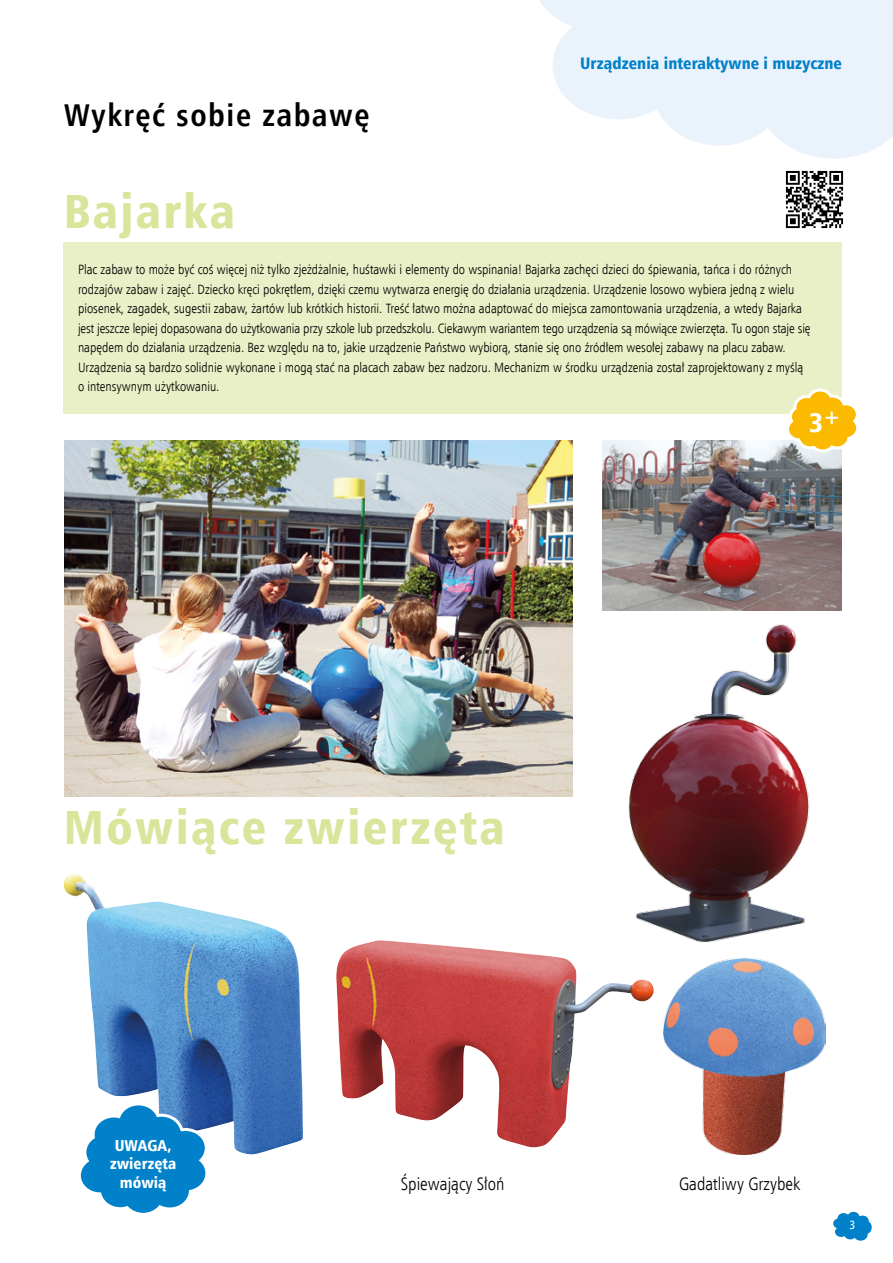
<style>
.page{position:relative;width:893px;height:1263px;background:#fff}
.page>*{position:absolute;margin:0;border:0;box-sizing:border-box;transform-origin:0 0}
.t1{font:48px "Humnst 777 Blk Cn EU";letter-spacing:.05em;color:#dae49b}
.t2{font:700 31.5px "Humnst 777 Cn EU";letter-spacing:.05em;color:#000}
.t3{font:27px "Humnst 777 Blk Cn EU";color:#fff}
.t4{font:18px "Humnst 777 Lt Cn EU";color:#000}
.t5{font:16.5px "Humnst 777 Blk Cn EU";color:#0081c9}
.t6{font:15.75px/18.9px "Humnst 777 Blk Cn EU";color:#fff;text-align:center}
.t7{font:13.5px/19.5px "Humnst 777 Lt Cn EU";color:#000}
.t8{font:12px "Humnst 777 Cn EU";color:#fff}
</style>
<div class="page">
<svg style="left:833px;top:1212px;width:39px;height:29px"></svg>
<svg style="left:540px;top:0;width:353px;height:159px;fill:#eaf2fb"></svg>
<div style="left:64px;top:242px;width:778px;height:172px;background:#e9efc6"></div>
<img style="left:64px;top:874px;width:239px;height:280px">
<img style="left:336px;top:940px;width:314px;height:207px">
<svg style="left:76px;top:1101px;width:134px;height:112px"></svg>
<img style="left:65px;top:441px;width:508px;height:356px">
<img style="left:602px;top:441px;width:240px;height:110px">
<img style="left:663px;top:998px;width:162px;height:156px">
<img style="left:552px;top:551px;width:290px;height:447px">
<svg style="left:784px;top:388px;width:73px;height:66px"></svg>
<img style="left:785px;top:170px;width:59px;height:59px">
<h2 class="t2" style="left:64px;top:95px;width:307px">Wykręć sobie zabawę</h2>
<h1 class="t1" style="left:64px;top:181px;width:173px">Bajarka</h1>
<p class="t5" style="left:580px;top:52px;width:263px">Urządzenia interaktywne i muzyczne</p>
<p class="t7" style="left:78px;top:260px;width:734px">Plac zabaw to może być coś więcej niż tylko zjeżdżalnie, huśtawki i elementy do wspinania! Bajarka zachęci dzieci do śpiewania, tańca i do różnych rodzajów zabaw i zajęć. Dziecko kręci pokrętłem, dzięki czemu wytwarza energię do działania urządzenia. Urządzenie losowo wybiera jedną z wielu piosenek, zagadek, sugestii zabaw, żartów lub krótkich historii. Treść łatwo można adaptować do miejsca zamontowania urządzenia, a wtedy Bajarka jest jeszcze lepiej dopasowana do użytkowania przy szkole lub przedszkolu. Ciekawym wariantem tego urządzenia są mówiące zwierzęta. Tu ogon staje się napędem do działania urządzenia. Bez względu na to, jakie urządzenie Państwo wybiorą, stanie się ono źródłem wesołej zabawy na placu zabaw.<br>Urządzenia są bardzo solidnie wykonane i mogą stać na placach zabaw bez nadzoru. Mechanizm w środku urządzenia został zaprojektowany z myślą o intensywnym użytkowaniu.</p>
<h3 class="t3" style="left:809px;top:405px;width:33px">3<sup>+</sup></h3>
<h1 class="t1" style="left:64px;top:796px;width:442px">Mówiące zwierzęta</h1>
<p class="t6" style="left:110px;top:1136px;width:68px">UWAGA, zwierzęta mówią</p>
<h3 class="t4" style="left:401px;top:1172px;width:105px">Śpiewający Słoń</h3>
<h3 class="t4" style="left:679px;top:1172px;width:123px">Gadatliwy Grzybek</h3>
<p class="t8" style="left:849px;top:1217px;width:7px">3</p>
</div>
